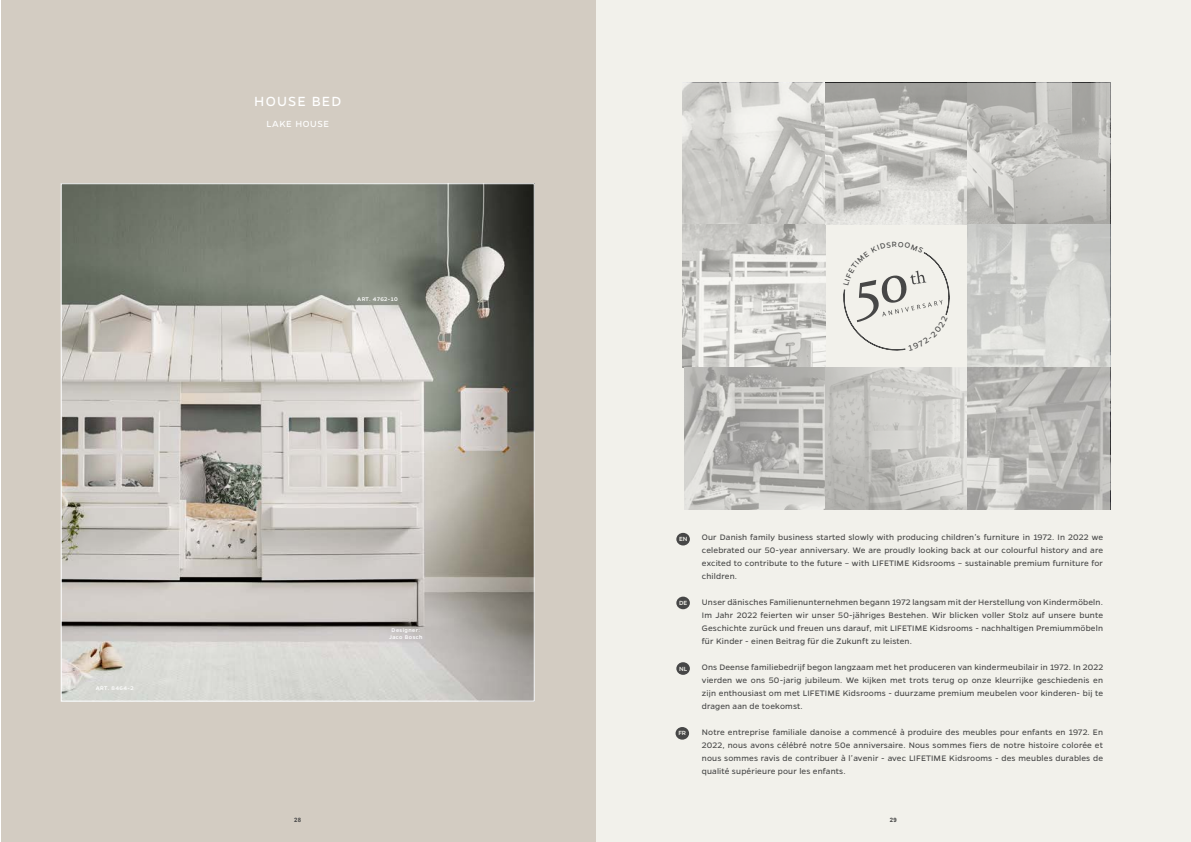
<style>
.page{position:relative;width:1191px;height:842px;background:#fff}
.page>*{position:absolute;margin:0;border:0;box-sizing:border-box;transform-origin:0 0}
.t1{font:15px "Gentona";letter-spacing:.075em;color:#fff}
.t2{font:10px "Gentona";letter-spacing:.06em;color:#fff}
.t3{font:9px/13px "Gentona";letter-spacing:.015em;color:#474747;text-align:justify}
.t4{font:500 6.8px "Gentona";letter-spacing:-.025em;color:#f2f1eb}
.t5{font:500 6px/7px "Gentona";letter-spacing:.07em;color:#fff;text-align:center}
.t6{font:700 6px "Arial";color:#474747}
</style>
<div class="page">
<div style="left:595px;top:0;width:596px;height:842px;background:#f2f1eb"></div>
<svg style="left:683px;top:83px;width:427px;height:426px"></svg>
<div style="left:1px;top:0;width:594px;height:842px;background:#d3ccc2"></div>
<img style="left:63px;top:185px;width:469px;height:514px">
<div style="left:676px;top:533px;width:14px;height:12px;background:#474747;border-radius:50%"></div>
<div style="left:676px;top:597px;width:14px;height:12px;background:#474747;border-radius:50%"></div>
<div style="left:676px;top:662px;width:14px;height:13px;background:#474747;border-radius:50%"></div>
<div style="left:675px;top:727px;width:14px;height:13px;background:#474747;border-radius:50%"></div>
<svg style="left:843px;top:242px;width:107px;height:112px"></svg>
<p class="t5" style="left:96px;top:684px;width:39px">ART. 8464-2</p>
<h1 class="t1" style="left:254px;top:93px;width:88px">HOUSE BED</h1>
<p class="t2" style="left:266px;top:118px;width:64px">LAKE HOUSE</p>
<p class="t5" style="left:357px;top:295px;width:42px">ART. 4762-10</p>
<p class="t5" style="left:389px;top:627px;width:35px">Designer:<br>Jaco Bosch</p>
<p class="t4" style="left:679px;top:535px;width:10px">EN</p>
<p class="t4" style="left:679px;top:599px;width:10px">DE</p>
<p class="t4" style="left:679px;top:665px;width:10px">NL</p>
<p class="t4" style="left:678px;top:729px;width:9px">FR</p>
<p class="t3" style="left:702px;top:531px;width:403px">Our Danish family business started slowly with producing children’s furniture in 1972. In 2022 we celebrated our 50-year anniversary. We are proudly looking back at our colourful history and are excited to contribute to the future – with LIFETIME Kidsrooms – sustainable premium furniture for children.</p>
<p class="t3" style="left:702px;top:596px;width:403px">Unser dänisches Familienunternehmen begann 1972 langsam mit der Herstellung von Kindermöbeln.<br>Im Jahr 2022 feierten wir unser 50-jähriges Bestehen. Wir blicken voller Stolz auf unsere bunte Geschichte zurück und freuen uns darauf, mit LIFETIME Kidsrooms - nachhaltigen Premiummöbeln für Kinder - einen Beitrag für die Zukunft zu leisten.</p>
<p class="t3" style="left:702px;top:661px;width:403px">Ons Deense familiebedrijf begon langzaam met het produceren van kindermeubilair in 1972. In 2022 vierden we ons 50-jarig jubileum. We kijken met trots terug op onze kleurrijke geschiedenis en zijn enthousiast om met LIFETIME Kidsrooms - duurzame premium meubelen voor kinderen- bij te dragen aan de toekomst.</p>
<p class="t3" style="left:702px;top:726px;width:403px">Notre entreprise familiale danoise a commencé à produire des meubles pour enfants en 1972. En 2022, nous avons célébré notre 50e anniversaire. Nous sommes fiers de notre histoire colorée et nous sommes ravis de contribuer à l’avenir - avec LIFETIME Kidsrooms - des meubles durables de qualité supérieure pour les enfants.</p>
<p class="t6" style="left:294px;top:816px;width:9px">28</p>
<p class="t6" style="left:889px;top:816px;width:9px">29</p>
</div>
